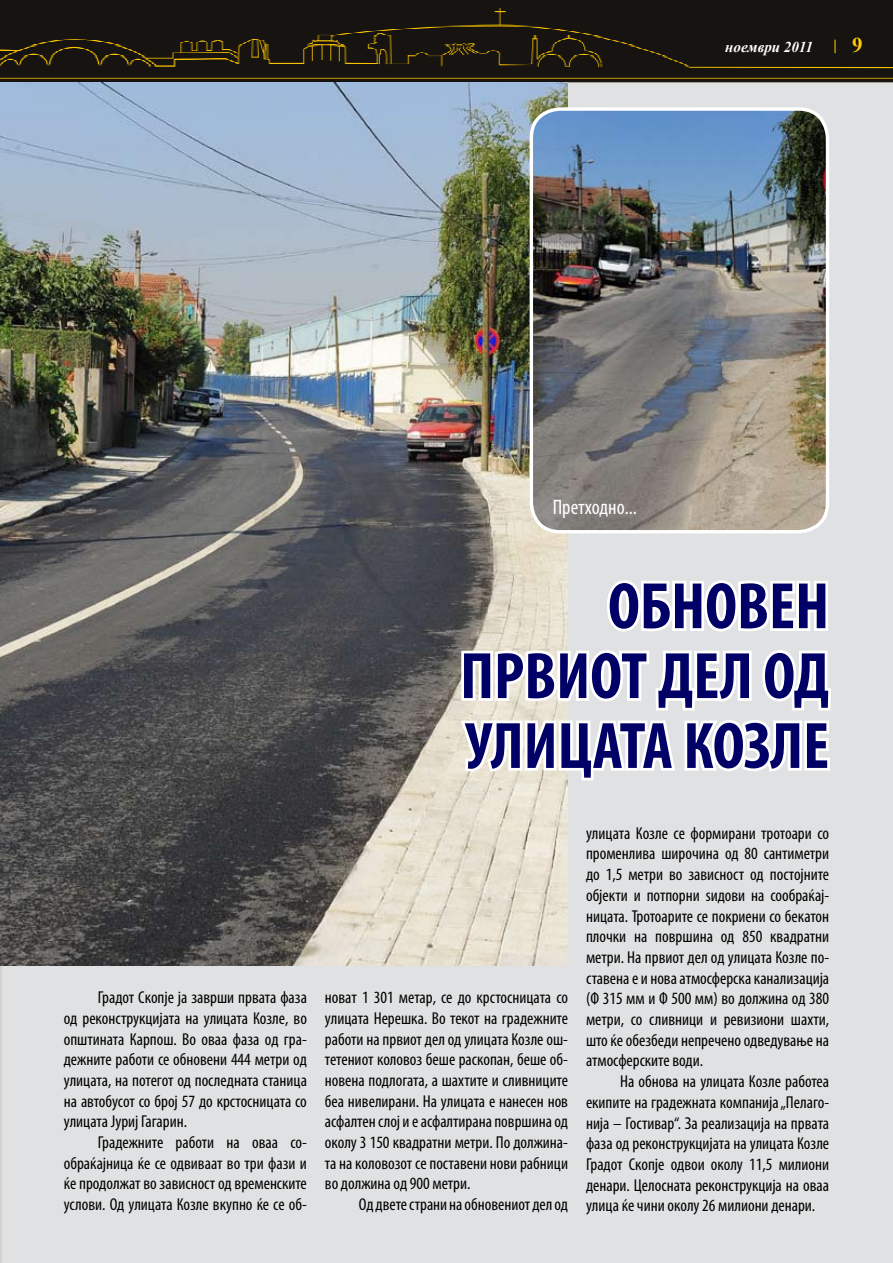
<style>
.page{position:relative;width:893px;height:1263px;background:#fff}
.page>*{position:absolute;margin:0;border:0;box-sizing:border-box;transform-origin:0 0}
.t1{font:700 condensed 66.15px/69.9px "Myriad Pro";color:#006;text-align:justify}
.t2{font:condensed 20.85px "Myriad Pro";color:#fff}
.t3{font:condensed 17.25px/20.7px "Myriad Pro";color:#000;text-align:justify}
.t4{font:italic 700 15px "Times New Roman";color:#fff}
.t5{font:500 13.5px "Avant Garde IT Cby BT";color:#ffcb05}
.s1{font-family:"Times New Roman";font-weight:700;font-size:21px}
</style>
<div class="page">
<img style="left:0;top:0;width:893px;height:82px">
<div style="left:0;top:82px;width:893px;height:1181px;background:#e0e1e2"></div>
<img style="left:0;top:82px;width:567px;height:883px">
<img style="left:531px;top:109px;width:296px;height:423px">
<div style="left:530px;top:107px;width:299px;height:426px;border:3px solid #fff;border-radius:29px"></div>
<svg style="left:607px;top:580px;width:221px;height:52px"></svg>
<svg style="left:458px;top:646px;width:373px;height:137px"></svg>
<p class="t4" style="left:725px;top:37px;width:89px">ноември 2011</p>
<p class="t5" style="left:832px;top:37px;width:32px">| <span class="s1">9</span></p>
<p class="t2" style="left:553px;top:494px;width:86px">Претходно...</p>
<h1 class="t1" style="left:460px;top:570px;width:370px;text-indent:148px">ОБНОВЕН ПРВИОТ ДЕЛ ОД УЛИЦАТА КОЗЛЕ</h1>
<p class="t3" style="left:64px;top:987px;width:245px;text-indent:34px">Градот Скопје ја заврши првата фаза од реконструкцијата на улицата Козле, во општината Карпош. Во оваа фаза од гра&shy;дежните работи се обновени 444 метри од улицата, на потегот од последната станица на автобусот со број 57 до крстосницата со улицата Јуриј Гагарин.</p>
<p class="t3" style="left:64px;top:1132px;width:245px;text-indent:34px">Градежните работи на оваа со&shy;обраќајница ќе се одвиваат во три фази и ќе продолжат во зависност од временските услови. Од улицата Козле вкупно ќе се об-</p>
<p class="t3" style="left:325px;top:987px;width:245px">новат 1 301 метар, се до крстосницата со улицата Нерешка. Во текот на градежните работи на првиот дел од улицата Козле ош&shy;тетениот коловоз беше раскопан, беше об&shy;новена подлогата, а шахтите и сливниците беа нивелирани. На улицата е нанесен нов асфалтен слој и е асфалтирана површина од околу 3 150 квадратни метри. По должина&shy;та на коловозот се поставени нови рабници во должина од 900 метри.</p>
<p class="t3" style="left:359px;top:1194px;width:211px">Од двете страни на обновениот делод</p>
<p class="t3" style="left:586px;top:822px;width:245px">улицата Козле се формирани тротоари со променлива ширoчина од 80 сантиметри до 1,5 метри во зависност од постојните објекти и потпорни ѕидови на сообраќај&shy;ницата. Тротоарите се покриени со бекатон плочки на површина од 850 квадратни метри. На првиот дел од улицата Козле по&shy;ставена е и нова атмосферска канализација (Ф 315 мм и Ф 500 мм) во должина од 380 метри, со сливници и ревизиони шахти, што ќе обезбеди непречено одведување на атмосферските води.</p>
<p class="t3" style="left:586px;top:1071px;width:245px;text-indent:34px">На обнова на улицата Козле работеа екипите на градежната компанија „Пелаго&shy;нија – Гостивар“. За реализација на првата фаза од реконструкцијата на улицата Козле Градот Скопје одвои околу 11,5 милиони денари. Целосната реконструкција на оваа улица ќе чини околу 26 милиони денари.</p>
</div>
